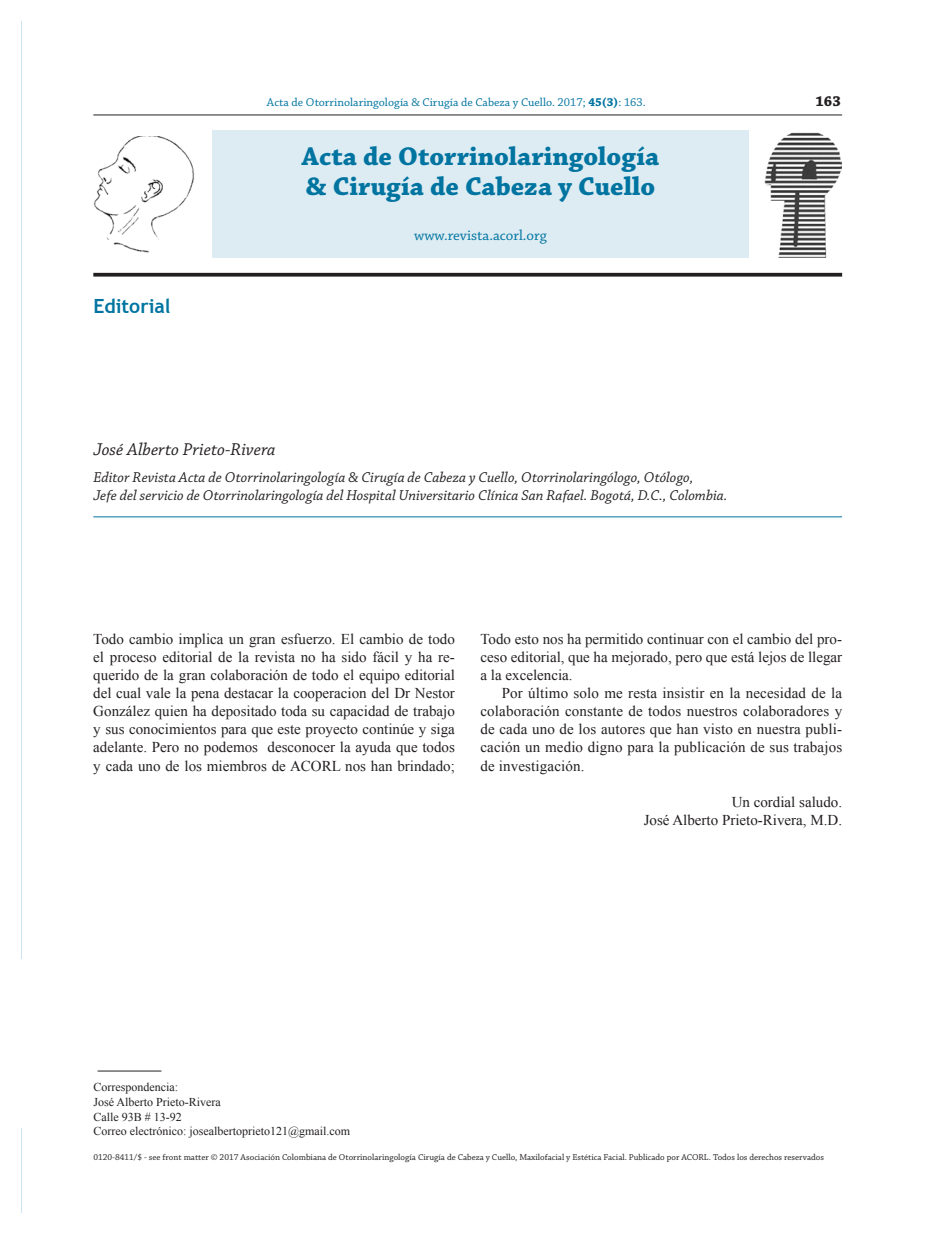
<style>
.page{position:relative;width:936px;height:1234px;background:#fff}
.page>*{position:absolute;margin:0;border:0;box-sizing:border-box;transform-origin:0 0}
.t1{font:700 27px/30px "Chaparral Pro";color:#0074a0}
.t2{font:700 19.5px "Trebuchet MS";color:#0074a0}
.t3{font:italic 18px "Chaparral Pro";letter-spacing:.005em;color:#231f20}
.t4{font:15px/18px "Times New Roman";color:#231f20;text-align:justify}
.t5{font:italic 15px/18px "Chaparral Pro";color:#231f20}
.t6{font:15px "Chaparral Pro";color:#0074a0}
.t7{font:700 15px "Chaparral Pro";color:#231f20}
.t8{font:12px/14.9px "Times New Roman";color:#231f20}
.t9{font:12px "Chaparral Pro";color:#0074a0}
.t10{font:9px "Chaparral Pro";color:#231f20}
.s1{font-weight:700}
.s2{color:#fff}
</style>
<div class="page">
<hr style="left:93px;top:115px;width:749px;height:1px;background:#231f20">
<hr style="left:21px;top:22px;width:1px;height:1190px;background:#cbe4f1">
<hr style="left:21px;top:958px;width:1px;height:169px;background:#fff">
<div style="left:212px;top:130px;width:536px;height:128px;background:#ddecf3"></div>
<img style="left:764px;top:132px;width:77px;height:125px">
<hr style="left:93px;top:273px;width:749px;height:3px;background:#231f20">
<img style="left:94px;top:136px;width:101px;height:116px">
<hr style="left:93px;top:516px;width:749px;height:1px;background:#0074a0">
<hr style="left:98px;top:1070px;width:63px;height:1px;background:#231f20">
<p class="t9" style="left:267px;top:96px;width:403px">Acta de Otorrinolaringología &amp; Cirugía de Cabeza y Cuello. 2017; <span class="s1">45(3)</span>: 163.<span class="s2">9-90</span></p>
<p class="t7" style="left:815px;top:92px;width:27px">163</p>
<h2 class="t2" style="left:93px;top:293px;width:79px">Editorial</h2>
<h1 class="t1" style="left:302px;top:142px;width:359px">Acta de Otorrinolaringología &amp; Cirugía de Cabeza y Cuello</h1>
<p class="t6" style="left:414px;top:227px;width:134px">www.revista.acorl.org</p>
<p class="t3" style="left:93px;top:439px;width:184px">José Alberto Prieto-Rivera</p>
<p class="t5" style="left:93px;top:468px;width:635px">Editor Revista Acta de Otorrinolaringología &amp; Cirugía de Cabeza y Cuello, Otorrinolaringólogo, Otólogo,<br>Jefe del servicio de Otorrinolaringología del Hospital Universitario Clínica San Rafael. Bogotá, D.C., Colombia.</p>
<p class="t4" style="left:93px;top:630px;width:363px">Todo cambio implica un gran esfuerzo. El cambio de todo el proceso editorial de la revista no ha sido fácil y ha re&shy;querido de la gran colaboración de todo el equipo editorial del cual vale la pena destacar la cooperacion del Dr Nestor González quien ha depositado toda su capacidad de trabajo y sus conocimientos para que este proyecto continúe y siga adelante. Pero no podemos desconocer la ayuda que todos y cada uno de los miembros de ACORL nos han brindado;</p>
<p class="t4" style="left:480px;top:630px;width:363px">Todo esto nos ha permitido continuar con el cambio del pro&shy;ceso editorial, que ha mejorado, pero que está lejos de llegar a la excelencia.</p>
<p class="t4" style="left:480px;top:684px;width:363px;text-indent:21px">Por último solo me resta insistir en la necesidad de la colaboración constante de todos nuestros colaboradores y de cada uno de los autores que han visto en nuestra publi&shy;cación un medio digno para la publicación de sus trabajos de investigación.</p>
<p class="t4" style="left:643px;top:792px;width:200px;text-align:right">Un cordial saludo.<br>José Alberto Prieto-Rivera, M.D.</p>
<p class="t8" style="left:93px;top:1078px;width:258px">Correspondencia:<br>José Alberto Prieto-Rivera<br>Calle 93B # 13-92<br>Correo electrónico: josealbertoprieto121@gmail.com</p>
<p class="t10" style="left:93px;top:1151px;width:732px">0120-8411/$ - see front matter © 2017 Asociación Colombiana de Otorrinolaringología Cirugía de Cabeza y Cuello, Maxilofacial y Estética Facial. Publicado por ACORL. Todos los derechos reservados</p>
</div>
